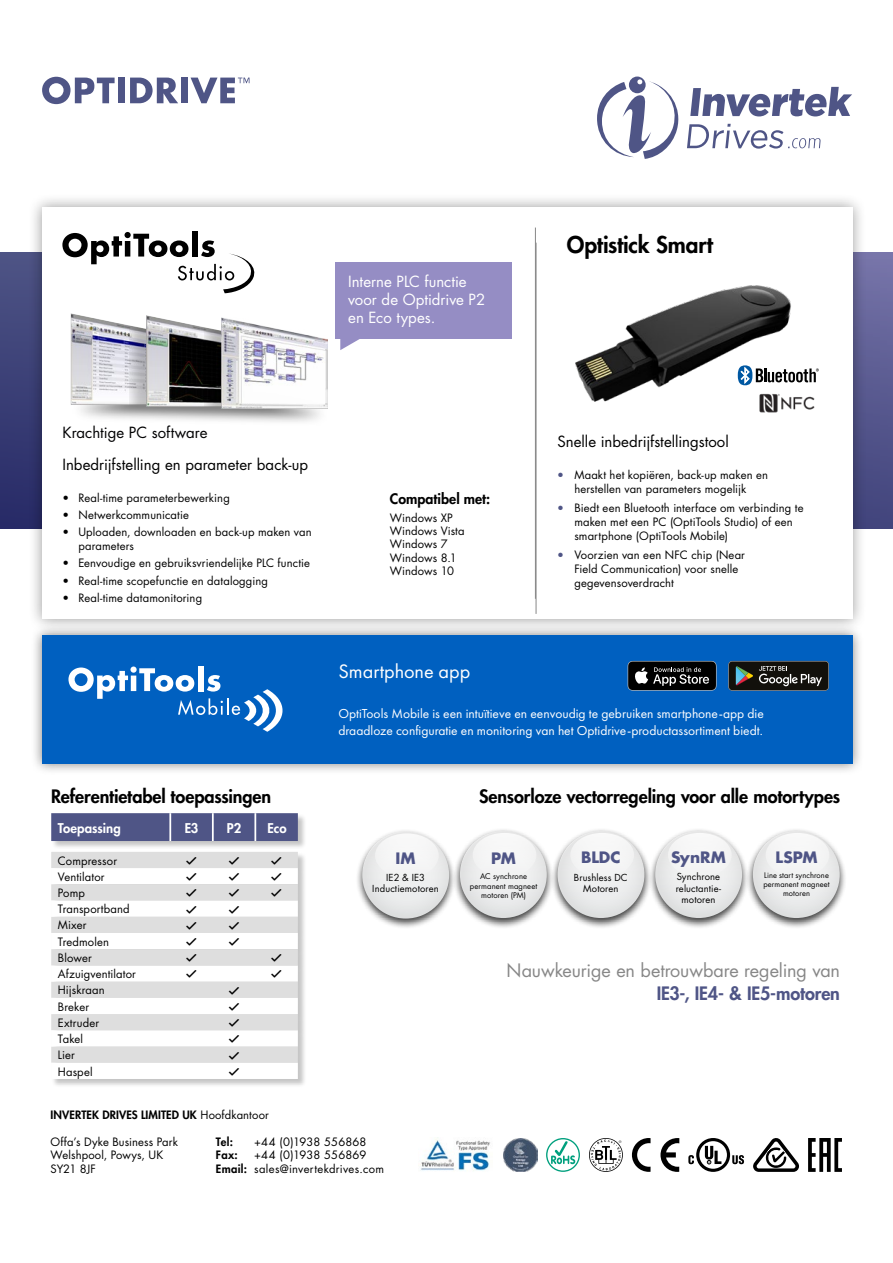
<style>
.page{position:relative;width:893px;height:1263px;background:#fff}
.page>*{position:absolute;margin:0;border:0;box-sizing:border-box;transform-origin:0 0}
.t1{font:800 22.5px "Futura Std";letter-spacing:-.005em;color:#000}
.Invertek_Drives_Web{font:20.25px "Futura PT";color:#fff}
.t2{font:800 18px "Futura Std";letter-spacing:-.005em;color:#000}
.Intro_Text_PLUS{font:18px/23.4px "Futura Std";letter-spacing:-.005em;color:#878787;text-align:right}
.t3{font:700 15.3px "Futura Std";color:#4f5586}
.Intro_Text{font:15px "Futura Std";color:#000}
.Intro_Text_PLUS-2{font:15px/18px "Futura Std";color:#fff}
.t4{font:15px "Futura Std";color:#020203}
.t5{font:800 14.1px "Futura Std";letter-spacing:.005em;color:#000}
.Invertek_Drives_Web-2{font:13.5px/17.5px "Futura PT";color:#fff}
.t6{font:800 13.2px "Futura Std";color:#fff}
.BODY_Inverse{font:11.25px/13.4px "Futura Std";letter-spacing:.01em;color:#000}
.t7{font:800 11.25px "Futura Std";letter-spacing:.01em;color:#000}
.BODY_Inverse-2{font:11.25px "Futura Std";letter-spacing:.03em;color:#000}
.t8{font:9.45px/11.4px "Futura Std";letter-spacing:.015em;color:#000;text-align:center}
.t9{font:7.65px/9.1px "Futura Std";letter-spacing:.015em;color:#000;text-align:center}
.t10{font:7.5px/9px "Futura Std";letter-spacing:.015em;color:#000;text-align:center}
.s1{font-weight:800;color:#4f5586}
.s2{font-weight:400}
.s3{font-weight:800}
</style>
<div class="page">
<svg style="left:0;top:252px;width:887px;height:276px;background:#484b81"></svg>
<div style="left:28px;top:193px;width:838px;height:440px;background:#000;opacity:.4"></div>
<div style="left:42px;top:207px;width:810px;height:412px;background:#fff"></div>
<img style="left:71px;top:313px;width:58px;height:92px">
<img style="left:129px;top:325px;width:17px;height:80px">
<img style="left:146px;top:315px;width:59px;height:92px">
<img style="left:205px;top:327px;width:16px;height:80px">
<img style="left:221px;top:317px;width:107px;height:92px">
<img style="left:575px;top:285px;width:216px;height:117px">
<div style="left:887px;top:246px;width:6px;height:314px;background:#000;opacity:.75"></div>
<div style="left:30px;top:623px;width:834px;height:152px;background:#000;opacity:.52"></div>
<div style="left:42px;top:635px;width:810px;height:128px;background:#0060c0"></div>
<div style="left:355px;top:829px;width:101px;height:100px;background:#000;opacity:.75"></div>
<svg style="left:362px;top:832px;width:87px;height:86px"></svg>
<div style="left:375px;top:833px;width:64px;height:44px;background:#f5f5f6;border-radius:50%"></div>
<div style="left:453px;top:828px;width:101px;height:101px;background:#000;opacity:.75"></div>
<svg style="left:460px;top:831px;width:87px;height:87px"></svg>
<div style="left:473px;top:833px;width:63px;height:44px;background:#f5f6f6;border-radius:50%"></div>
<div style="left:551px;top:828px;width:100px;height:101px;background:#000;opacity:.75"></div>
<svg style="left:558px;top:831px;width:86px;height:87px"></svg>
<div style="left:570px;top:833px;width:64px;height:44px;background:#f5f5f6;border-radius:50%"></div>
<div style="left:648px;top:828px;width:101px;height:101px;background:#000;opacity:.75"></div>
<svg style="left:655px;top:831px;width:87px;height:87px"></svg>
<div style="left:668px;top:833px;width:64px;height:44px;background:#f5f5f6;border-radius:50%"></div>
<div style="left:746px;top:828px;width:100px;height:101px;background:#000;opacity:.75"></div>
<svg style="left:753px;top:831px;width:87px;height:87px"></svg>
<div style="left:766px;top:833px;width:63px;height:44px;background:#f5f6f6;border-radius:50%"></div>
<hr style="left:535px;top:228px;width:1px;height:371px;background:#878787">
<svg style="left:597px;top:77px;width:255px;height:82px"></svg>
<div style="left:192px;top:231px;width:5px;height:26px;background:#000"></div>
<svg style="left:62px;top:232px;width:192px;height:61px"></svg>
<div style="left:335px;top:262px;width:177px;height:76px;background:#958dc4"></div>
<svg style="left:340px;top:338px;width:22px;height:12px"></svg>
<hr style="left:536px;top:243px;width:1px;height:371px;background:#878787">
<svg style="left:738px;top:365px;width:81px;height:20px"></svg>
<div style="left:51px;top:813px;width:256px;height:274px;background:#000;opacity:.23"></div>
<div style="left:51px;top:813px;width:247px;height:28px;background:#4f5586"></div>
<hr style="left:169px;top:813px;width:2px;height:28px;background:#fff">
<hr style="left:212px;top:813px;width:2px;height:28px;background:#fff">
<hr style="left:254px;top:813px;width:2px;height:28px;background:#fff">
<svg style="left:191px;top:78px;width:58px;height:25px"></svg>
<div style="left:181px;top:78px;width:7px;height:25px;background:#4f5586"></div>
<svg style="left:130px;top:78px;width:48px;height:25px"></svg>
<div style="left:118px;top:78px;width:7px;height:25px;background:#4f5586"></div>
<svg style="left:42px;top:77px;width:73px;height:27px"></svg>
<svg style="left:68px;top:666px;width:215px;height:66px"></svg>
<svg style="left:627px;top:661px;width:90px;height:30px;background:#2f3134"></svg>
<svg style="left:808px;top:1138px;width:34px;height:34px"></svg>
<svg style="left:688px;top:1138px;width:56px;height:34px"></svg>
<svg style="left:660px;top:1138px;width:19px;height:34px"></svg>
<svg style="left:632px;top:1138px;width:18px;height:34px"></svg>
<svg style="left:551px;top:1141px;width:24px;height:23px"></svg>
<div style="left:546px;top:1138px;width:34px;height:34px;border:1px solid #00a07e;border-radius:50%"></div>
<svg style="left:753px;top:1138px;width:46px;height:34px"></svg>
<svg style="left:589px;top:1138px;width:34px;height:34px"></svg>
<img style="left:420px;top:1137px;width:70px;height:34px">
<img style="left:503px;top:1138px;width:34px;height:34px">
<img style="left:755px;top:390px;width:60px;height:23px">
<svg style="left:728px;top:661px;width:101px;height:30px;background:#363632"></svg>
<svg style="left:51px;top:852px;width:247px;height:227px"></svg>
<p class="Intro_Text_PLUS-2" style="left:348px;top:273px;width:139px">Interne PLC functie voor de Optidrive P2 en Eco types.</p>
<h3 class="t1" style="left:567px;top:230px;width:148px">Optistick Smart</h3>
<h2 class="t4" style="left:62px;top:423px;width:147px">Krachtige PC software</h2>
<p class="Intro_Text" style="left:62px;top:455px;width:247px">Inbedrijfstelling en parameter back-up</p>
<p class="BODY_Inverse" style="left:62px;top:491px;width:169px">• Real-time parameterbewerking</p>
<p class="BODY_Inverse" style="left:62px;top:508px;width:128px">• Netwerkcommunicatie</p>
<p class="BODY_Inverse" style="left:78px;top:526px;width:235px;text-indent:-16px">• Uploaden, downloaden en back-up maken van parameters</p>
<p class="BODY_Inverse" style="left:62px;top:557px;width:249px">• Eenvoudige en gebruiksvriendelijke PLC functie</p>
<p class="BODY_Inverse" style="left:62px;top:574px;width:207px">• Real-time scopefunctie en datalogging</p>
<p class="BODY_Inverse" style="left:62px;top:591px;width:141px">• Real-time datamonitoring</p>
<h5 class="t2" style="left:51px;top:785px;width:222px">Referentietabel toepassingen</h5>
<p class="t6" style="left:58px;top:819px;width:64px">Toepassing</p>
<p class="t6" style="left:185px;top:819px;width:15px">E3</p>
<p class="t6" style="left:227px;top:819px;width:16px">P2</p>
<p class="t6" style="left:267px;top:819px;width:21px">Eco</p>
<p class="BODY_Inverse" style="left:58px;top:854px;width:61px">Compressor</p>
<p class="BODY_Inverse" style="left:58px;top:870px;width:48px">Ventilator</p>
<p class="BODY_Inverse" style="left:58px;top:886px;width:29px">Pomp</p>
<p class="BODY_Inverse" style="left:58px;top:902px;width:73px">Transportband</p>
<p class="BODY_Inverse" style="left:58px;top:919px;width:30px">Mixer</p>
<p class="BODY_Inverse" style="left:58px;top:935px;width:53px">Tredmolen</p>
<p class="BODY_Inverse" style="left:58px;top:951px;width:35px">Blower</p>
<p class="BODY_Inverse" style="left:58px;top:967px;width:80px">Afzuigventilator</p>
<p class="BODY_Inverse" style="left:58px;top:984px;width:48px">Hijskraan</p>
<p class="BODY_Inverse" style="left:58px;top:1000px;width:33px">Breker</p>
<p class="BODY_Inverse" style="left:58px;top:1016px;width:43px">Extruder</p>
<p class="BODY_Inverse" style="left:58px;top:1032px;width:27px">Takel</p>
<p class="BODY_Inverse" style="left:58px;top:1048px;width:19px">Lier</p>
<p class="BODY_Inverse" style="left:58px;top:1065px;width:36px">Haspel</p>
<h3 class="t5" style="left:390px;top:490px;width:102px">Compatibel met:</h3>
<p class="BODY_Inverse" style="left:390px;top:511px;width:76px">Windows XP<br>Windows Vista<br>Windows 7<br>Windows 8.1<br>Windows 10</p>
<p class="Intro_Text" style="left:557px;top:431px;width:173px">Snelle inbedrijfstellingstool</p>
<p class="BODY_Inverse" style="left:574px;top:468px;width:195px;line-height:14.2px">Maakt het kopiëren, back-up maken en herstellen van parameters mogelijk</p>
<p class="BODY_Inverse" style="left:574px;top:500px;width:231px;line-height:14.2px">Biedt een Bluetooth interface om verbinding te maken met een PC (OptiTools Studio) of een smartphone (OptiTools Mobile)</p>
<p class="BODY_Inverse" style="left:574px;top:547px;width:172px;line-height:14.2px">Voorzien van een NFC chip (Near<br>Field Communication) voor snelle gegevensoverdracht</p>
<p class="Invertek_Drives_Web" style="left:338px;top:659px;width:134px">Smartphone app</p>
<p class="Invertek_Drives_Web-2" style="left:338px;top:704px;width:427px">OptiTools Mobile is een intuïtieve en eenvoudig te gebruiken smartphone-app die draadloze configuratie en monitoring van het Optidrive-productassortiment biedt.</p>
<p class="t3" style="left:395px;top:848px;width:21px">IM</p>
<p class="t8" style="left:372px;top:872px;width:68px">IE2 &amp; IE3<br>Inductiemotoren</p>
<h5 class="t2" style="left:479px;top:785px;width:363px">Sensorloze vectorregeling voor alle motortypes</h5>
<p class="t3" style="left:491px;top:848px;width:26px">PM</p>
<p class="t9" style="left:470px;top:872px;width:69px">AC synchrone permanent magneet motoren (PM)</p>
<p class="t3" style="left:581px;top:847px;width:41px">BLDC</p>
<p class="t8" style="left:574px;top:871px;width:55px">Brushless DC<br>Motoren</p>
<p class="t3" style="left:671px;top:847px;width:56px">SynRM</p>
<p class="t8" style="left:676px;top:871px;width:47px">Synchrone reluctantie&shy;motoren</p>
<p class="t3" style="left:776px;top:847px;width:43px">LSPM</p>
<p class="t10" style="left:763px;top:871px;width:68px">Line start synchrone permanent magneet motoren</p>
<p class="Intro_Text_PLUS" style="left:507px;top:959px;width:335px">Nauwkeurige en betrouwbare regeling van<br><span class="s1">IE3-, IE4- &amp; IE5-motoren</span></p>
<p class="t7" style="left:51px;top:1107px;width:220px">INVERTEK DRIVES LIMITED UK <span class="s2">Hoofdkantoor</span></p>
<p class="BODY_Inverse" style="left:51px;top:1135px;width:129px">Offa’s Dyke Business Park</p>
<p class="BODY_Inverse" style="left:51px;top:1148px;width:114px">Welshpool, Powys, UK</p>
<p class="BODY_Inverse" style="left:51px;top:1162px;width:47px">SY21 8JF</p>
<p class="t7" style="left:216px;top:1134px;width:19px">Tel:</p>
<p class="BODY_Inverse" style="left:254px;top:1135px;width:114px">+44 (0)1938 556868</p>
<p class="t7" style="left:216px;top:1148px;width:23px">Fax:</p>
<p class="BODY_Inverse" style="left:254px;top:1148px;width:114px">+44 (0)1938 556869</p>
<p class="BODY_Inverse-2" style="left:216px;top:1161px;width:170px"><span class="s3">Email:</span> sales@invertekdrives.com</p>
</div>
